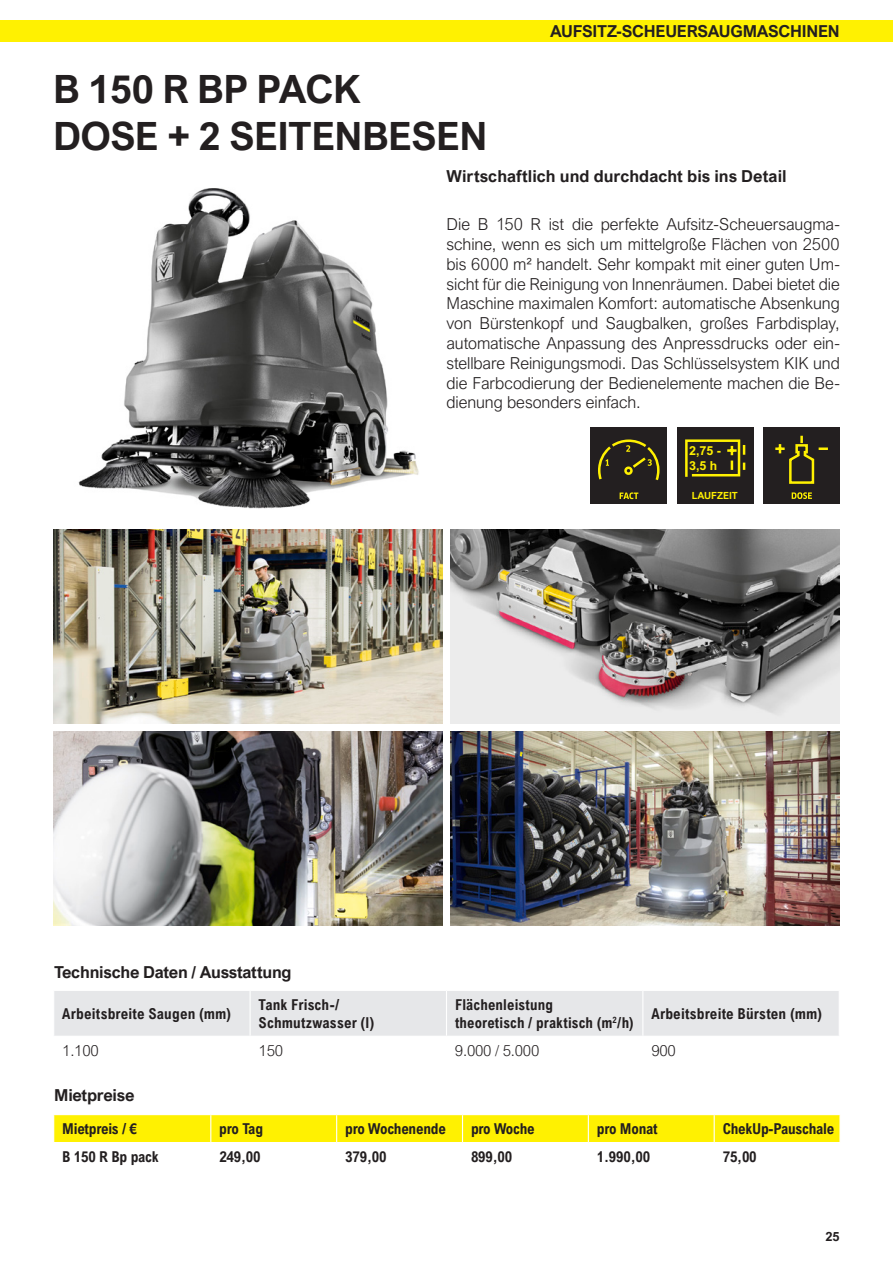
<style>
.page{position:relative;width:893px;height:1263px;background:#fff}
.page>*{position:absolute;margin:0;border:0;box-sizing:border-box;transform-origin:0 0}
.t1{font:700 39px/46.8px "Arial Nova";letter-spacing:-.015em;color:#231f20}
.t2{font:300 16.5px/19.8px "Arial Nova";color:#231f20;text-align:justify}
.t3{font:700 16.5px "Arial Nova";letter-spacing:-.015em;color:#231f20}
.t4{font:700 15px/18px "Arial Nova Cond";letter-spacing:.01em;color:#231f20}
.t5{font:700 15px "Arial Nova Cond";letter-spacing:-.015em;color:#231f20}
.t6{font:300 15px "Arial Nova";letter-spacing:-.015em;color:#231f20}
.t7{font:700 12.75px "Arial Nova";color:#231f20}
.t8{font:700 12.45px/14.9px "Arial Nova";color:#fff101}
.t9{font:700 9.9px "Arial Nova";color:#fff101}
</style>
<div class="page">
<img style="left:57px;top:188px;width:386px;height:342px">
<img style="left:53px;top:530px;width:389px;height:193px">
<img style="left:53px;top:732px;width:389px;height:193px">
<img style="left:451px;top:530px;width:389px;height:193px">
<img style="left:451px;top:732px;width:389px;height:193px">
<div style="left:54px;top:991px;width:785px;height:45px;background:#e6e7e9"></div>
<div style="left:764px;top:427px;width:76px;height:76px;background:#231f20"></div>
<div style="left:763px;top:427px;width:77px;height:77px;border:1px solid #231f20"></div>
<svg style="left:792px;top:492px;width:20px;height:7px"></svg>
<svg style="left:775px;top:435px;width:53px;height:49px"></svg>
<div style="left:677px;top:427px;width:76px;height:77px;background:#231f20"></div>
<svg style="left:685px;top:439px;width:61px;height:38px"></svg>
<div style="left:0;top:20px;width:893px;height:22px;background:#fff101"></div>
<div style="left:591px;top:427px;width:76px;height:77px;background:#231f20"></div>
<svg style="left:620px;top:492px;width:18px;height:7px"></svg>
<svg style="left:598px;top:439px;width:61px;height:41px"></svg>
<svg style="left:53px;top:1114px;width:787px;height:29px;background:#fff216"></svg>
<p class="t3" style="left:550px;top:22px;width:291px">AUFSITZ-SCHEUERSAUGMASCHINEN</p>
<h1 class="t1" style="left:53px;top:65px;width:436px">B 150 R BP PACK<br>DOSE + 2 SEITENBESEN</h1>
<p class="t3" style="left:446px;top:167px;width:342px">Wirtschaftlich und durchdacht bis ins Detail</p>
<p class="t2" style="left:446px;top:214px;width:395px">Die B 150 R ist die perfekte Aufsitz-Scheuersaugma&shy;schine, wenn es sich um mittelgroße Flächen von 2500 bis 6000 m² handelt. Sehr kompakt mit einer guten Um&shy;sicht für die Reinigung von Innenräumen. Dabei bietet die Maschine maximalen Komfort: automatische Absenkung von Bürstenkopf und Saugbalken, großes Farbdisplay, automatische Anpassung des Anpressdrucks oder ein&shy;stellbare Reinigungsmodi. Das Schlüsselsystem KIK und die Farbcodierung der Bedienelemente machen die Be&shy;dienung besonders einfach.</p>
<p class="t3" style="left:54px;top:963px;width:239px">Technische Daten / Ausstattung</p>
<p class="t8" style="left:689px;top:443px;width:34px">2,75 -<br>3,5 h</p>
<p class="t9" style="left:692px;top:490px;width:48px">LAUFZEIT</p>
<p class="t4" style="left:62px;top:1004px;width:170px">Arbeitsbreite Saugen (mm)</p>
<p class="t4" style="left:259px;top:995px;width:117px">Tank Frisch-/<br>Schmutzwasser (l)</p>
<p class="t4" style="left:455px;top:995px;width:180px">Flächenleistung<br>theoretisch / praktisch (m<sup>2</sup>/h)</p>
<p class="t4" style="left:651px;top:1004px;width:172px">Arbeitsbreite Bürsten (mm)</p>
<p class="t6" style="left:62px;top:1042px;width:38px">1.100</p>
<p class="t6" style="left:259px;top:1042px;width:26px">150</p>
<p class="t6" style="left:455px;top:1042px;width:86px">9.000 / 5.000</p>
<p class="t6" style="left:651px;top:1042px;width:26px">900</p>
<p class="t3" style="left:54px;top:1086px;width:82px">Mietpreise</p>
<p class="t5" style="left:62px;top:1119px;width:76px">Mietpreis / €</p>
<p class="t4" style="left:219px;top:1119px;width:45px">pro Tag</p>
<p class="t5" style="left:345px;top:1119px;width:102px">pro Wochenende</p>
<p class="t5" style="left:471px;top:1119px;width:65px">pro Woche</p>
<p class="t5" style="left:597px;top:1119px;width:62px">pro Monat</p>
<p class="t5" style="left:723px;top:1119px;width:113px">ChekUp-Pauschale</p>
<p class="t5" style="left:62px;top:1147px;width:98px">B 150 R Bp pack</p>
<p class="t4" style="left:219px;top:1147px;width:43px">249,00</p>
<p class="t4" style="left:345px;top:1147px;width:43px">379,00</p>
<p class="t4" style="left:471px;top:1147px;width:43px">899,00</p>
<p class="t4" style="left:597px;top:1147px;width:55px">1.990,00</p>
<p class="t4" style="left:723px;top:1147px;width:36px">75,00</p>
<p class="t7" style="left:825px;top:1229px;width:16px">25</p>
</div>
